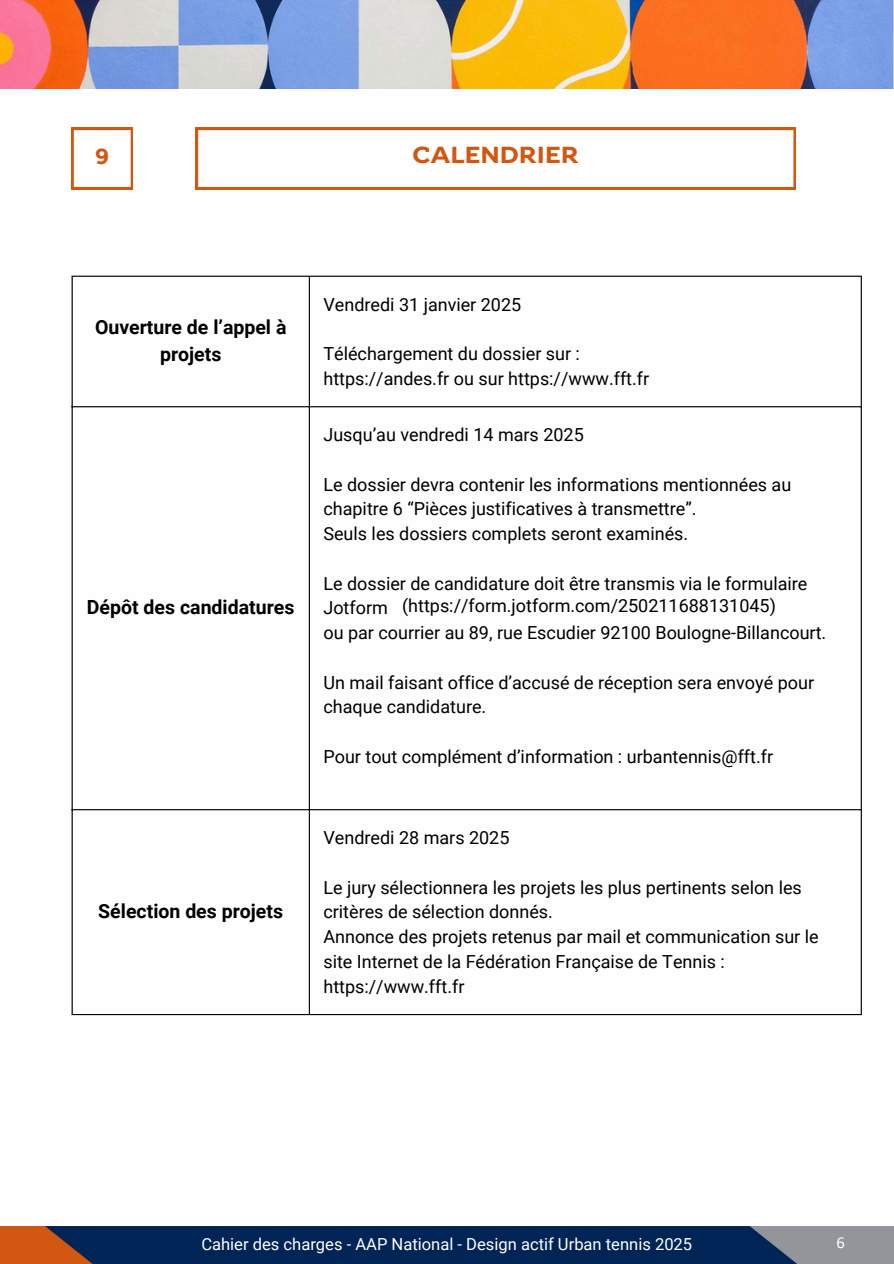
<style>
.page{position:relative;width:894px;height:1264px;background:#fff}
.page>*{position:absolute;margin:0;border:0;box-sizing:border-box;transform-origin:0 0}
.t1{font:25.5px "FF Tennis V";color:#d25711}
.t2{font:24px "FF Tennis V";color:#d25711}
.t3{font:700 19.5px/27px "Roboto";color:#000;text-align:center}
.t4{font:18px/24.8px "Roboto";color:#000}
.t5{font:16.5px "Roboto";color:#fffefe}
.t6{font:16.5px "Calibri";color:#fff}
</style>
<div class="page">
<img style="left:0;top:0;width:893px;height:89px">
<div style="left:0;top:1226px;width:804px;height:37px;background:#d25711"></div>
<div style="left:740px;top:1226px;width:153px;height:37px;background:#94959a"></div>
<svg style="left:45px;top:1226px;width:751px;height:37px;background:#0b2955"></svg>
<svg style="left:72px;top:128px;width:61px;height:61px"></svg>
<svg style="left:196px;top:128px;width:599px;height:61px"></svg>
<hr style="left:72px;top:277px;width:1px;height:737px;background:#000">
<hr style="left:309px;top:277px;width:1px;height:737px;background:#000">
<hr style="left:860px;top:277px;width:1px;height:737px;background:#000">
<hr style="left:72px;top:276px;width:789px;height:1px;background:#000">
<hr style="left:72px;top:406px;width:789px;height:1px;background:#000">
<hr style="left:72px;top:809px;width:789px;height:1px;background:#000">
<hr style="left:72px;top:1014px;width:789px;height:1px;background:#000">
<p class="t2" style="left:95px;top:148px;width:15px">9</p>
<h1 class="t1" style="left:412px;top:146px;width:168px">CALENDRIER</h1>
<p class="t3" style="left:95px;top:314px;width:193px">Ouverture de l’appel à projets</p>
<p class="t3" style="left:87px;top:594px;width:209px">Dépôt des candidatures</p>
<p class="t3" style="left:98px;top:898px;width:186px">Sélection des projets</p>
<p class="t4" style="left:323px;top:292px;width:199px">Vendredi 31 janvier 2025</p>
<p class="t4" style="left:323px;top:341px;width:258px">Téléchargement du dossier sur :</p>
<p class="t4" style="left:323px;top:366px;width:327px">https://andes.fr ou sur https://www.fft.fr</p>
<p class="t4" style="left:323px;top:422px;width:262px">Jusqu’au vendredi 14 mars 2025</p>
<p class="t4" style="left:323px;top:472px;width:469px">Le dossier devra contenir les informations mentionnées au chapitre 6 “Pièces justificatives à transmettre”.</p>
<p class="t4" style="left:323px;top:521px;width:366px">Seuls les dossiers complets seront examinés.</p>
<p class="t4" style="left:323px;top:571px;width:485px">Le dossier de candidature doit être transmis via le formulaire<br>Jotform</p>
<p class="t4" style="left:323px;top:620px;width:504px">ou par courrier au 89, rue Escudier 92100 Boulogne-Billancourt.</p>
<p class="t4" style="left:323px;top:670px;width:492px">Un mail faisant office d’accusé de réception sera envoyé pour chaque candidature.</p>
<p class="t4" style="left:323px;top:744px;width:451px">Pour tout complément d’information : urbantennis@fft.fr</p>
<p class="t4" style="left:402px;top:594px;width:375px">(https://form.jotform.com/250211688131045)</p>
<p class="t4" style="left:323px;top:825px;width:187px">Vendredi 28 mars 2025</p>
<p class="t4" style="left:323px;top:875px;width:480px">Le jury sélectionnera les projets les plus pertinents selon les critères de sélection donnés.</p>
<p class="t4" style="left:323px;top:924px;width:496px">Annonce des projets retenus par mail et communication sur le site Internet de la Fédération Française de Tennis : https://www.fft.fr</p>
<p class="t5" style="left:201px;top:1234px;width:492px">Cahier des charges - AAP National - Design actif Urban tennis 2025</p>
<p class="t6" style="left:836px;top:1235px;width:10px">6</p>
</div>
